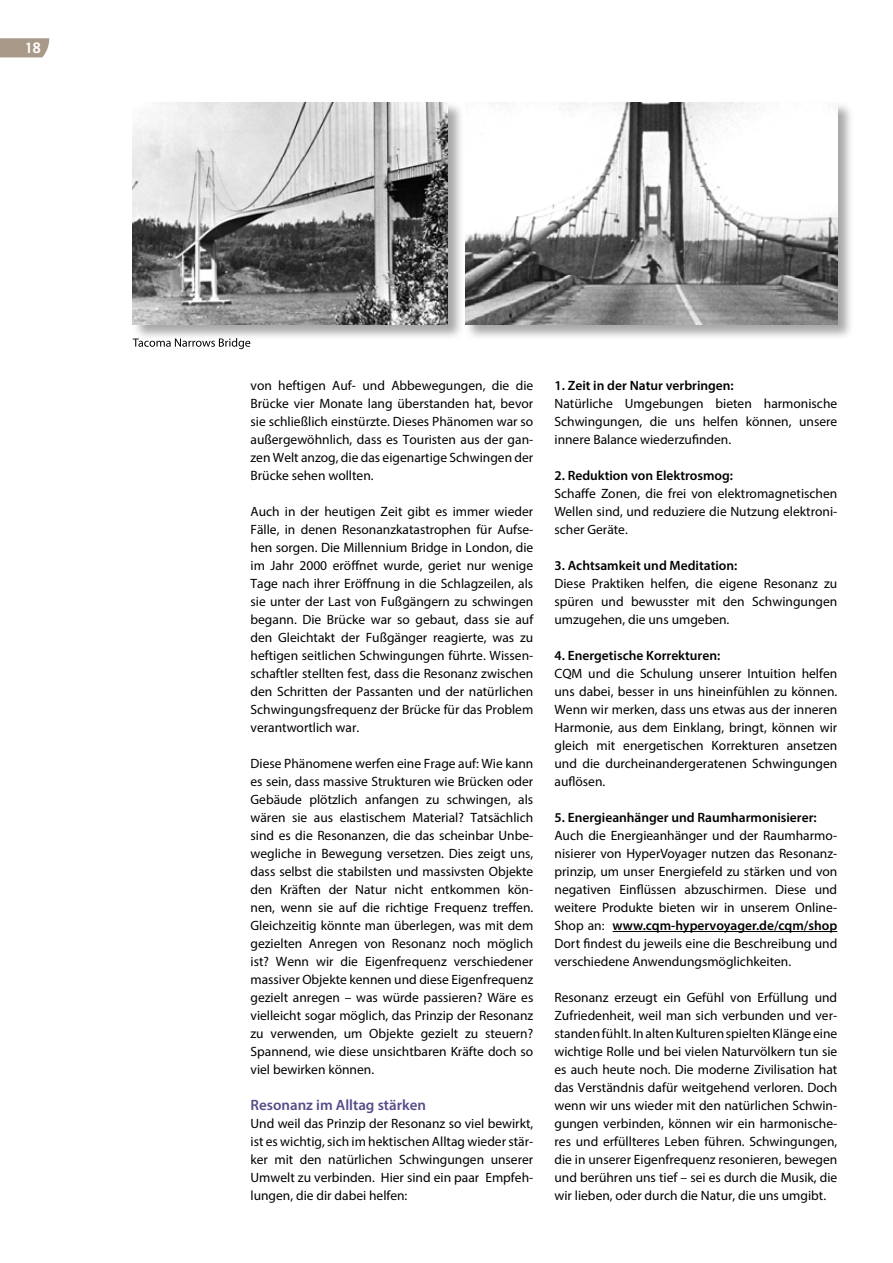
<style>
.page{position:relative;width:893px;height:1263px;background:#fff}
.page>*{position:absolute;margin:0;border:0;box-sizing:border-box;transform-origin:0 0}
.t1{font:500 16.5px "Zine Sans Display OT";color:#fff}
.t2{font:600 15px "Myriad Pro";color:#594c8a}
.t3{font:13.5px/18px "Myriad Pro";color:#000;text-align:justify}
.t4{font:600 13.5px "Myriad Pro";color:#000}
.s1{font-weight:600}
</style>
<div class="page">
<hr style="left:613px;top:931px;width:224px;height:1px;background:#000">
<div style="left:464px;top:101px;width:390px;height:240px;background:#000;opacity:.35"></div>
<img style="left:465px;top:102px;width:373px;height:222px">
<div style="left:132px;top:101px;width:333px;height:240px;background:#000;opacity:.35"></div>
<img style="left:133px;top:102px;width:315px;height:222px">
<svg style="left:133px;top:338px;width:117px;height:11px"></svg>
<svg style="left:0;top:38px;width:49px;height:19px"></svg>
<p class="t1" style="left:26px;top:38px;width:16px">18</p>
<p class="t3" style="left:251px;top:376px;width:284px">von heftigen Auf- und Abbewegungen, die die Brücke vier Monate lang überstanden hat, bevor sie schließlich einstürzte. Dieses Phänomen war so außergewöhnlich, dass es Touristen aus der gan&shy;zen Welt anzog, die das eigenartige Schwingen der Brücke sehen wollten.</p>
<p class="t3" style="left:251px;top:502px;width:284px">Auch in der heutigen Zeit gibt es immer wieder Fälle, in denen Resonanzkatastrophen für Aufse&shy;hen sorgen. Die Millennium Bridge in London, die im Jahr 2000 eröffnet wurde, geriet nur wenige Tage nach ihrer Eröffnung in die Schlagzeilen, als sie unter der Last von Fußgängern zu schwingen begann. Die Brücke war so gebaut, dass sie auf den Gleichtakt der Fußgänger reagierte, was zu heftigen seitlichen Schwingungen führte. Wissen&shy;schaftler stellten fest, dass die Resonanz zwischen den Schritten der Passanten und der natürlichen Schwingungsfrequenz der Brücke für das Problem verantwortlich war.</p>
<p class="t3" style="left:251px;top:754px;width:284px">Diese Phänomene werfen eine Frage auf: Wie kann es sein, dass massive Strukturen wie Brücken oder Gebäude plötzlich anfangen zu schwingen, als wären sie aus elastischem Material? Tatsächlich sind es die Resonanzen, die das scheinbar Unbe&shy;wegliche in Bewegung versetzen. Dies zeigt uns, dass selbst die stabilsten und massivsten Objekte den Kräften der Natur nicht entkommen kön&shy;nen, wenn sie auf die richtige Frequenz treffen.<br>Gleichzeitig könnte man überlegen, was mit dem gezielten Anregen von Resonanz noch möglich ist? Wenn wir die Eigenfrequenz verschiedener massiver Objekte kennen und diese Eigenfrequenz gezielt anregen – was würde passieren? Wäre es vielleicht sogar möglich, das Prinzip der Resonanz zu verwenden, um Objekte gezielt zu steuern?<br>Spannend, wie diese unsichtbaren Kräfte doch so viel bewirken können.</p>
<p class="t2" style="left:251px;top:1095px;width:177px">Resonanz im Alltag stärken</p>
<p class="t3" style="left:251px;top:1114px;width:284px">Und weil das Prinzip der Resonanz so viel bewirkt, ist es wichtig, sich im hektischen Alltag wieder stär&shy;ker mit den natürlichen Schwingungen unserer Umwelt zu verbinden. Hier sind ein paar Empfeh&shy;lungen, die dir dabei helfen:</p>
<p class="t4" style="left:554px;top:377px;width:181px">1. Zeit in der Natur verbringen:</p>
<p class="t3" style="left:554px;top:394px;width:284px">Natürliche Umgebungen bieten harmonische Schwingungen, die uns helfen können, unsere innere Balance wiederzufinden.</p>
<p class="t4" style="left:554px;top:467px;width:180px">2. Reduktion von Elektrosmog:</p>
<p class="t3" style="left:554px;top:484px;width:284px">Schaffe Zonen, die frei von elektromagnetischen Wellen sind, und reduziere die Nutzung elektroni&shy;scher Geräte.</p>
<p class="t4" style="left:554px;top:557px;width:184px">3. Achtsamkeit und Meditation:</p>
<p class="t3" style="left:554px;top:574px;width:284px">Diese Praktiken helfen, die eigene Resonanz zu spüren und bewusster mit den Schwingungen umzugehen, die uns umgeben.</p>
<p class="t4" style="left:554px;top:647px;width:167px">4. Energetische Korrekturen:</p>
<p class="t3" style="left:554px;top:664px;width:284px">CQM und die Schulung unserer Intuition helfen uns dabei, besser in uns hineinfühlen zu können.<br>Wenn wir merken, dass uns etwas aus der inneren Harmonie, aus dem Einklang, bringt, können wir gleich mit energetischen Korrekturen ansetzen und die durcheinandergeratenen Schwingungen auflösen.</p>
<p class="t4" style="left:554px;top:809px;width:264px">5. Energieanhänger und Raumharmonisierer:</p>
<p class="t3" style="left:554px;top:826px;width:284px">Auch die Energieanhänger und der Raumharmo&shy;nisierer von HyperVoyager nutzen das Resonanz&shy;prinzip, um unser Energiefeld zu stärken und von negativen Einflüssen abzuschirmen. Diese und weitere Produkte bieten wir in unserem Online-Shop an: <span class="s1">www.cqm-hypervoyager.de/cqm/shop </span>Dort findest du jeweils eine die Beschreibung und verschiedene Anwendungsmöglichkeiten.</p>
<p class="t3" style="left:554px;top:988px;width:284px">Resonanz erzeugt ein Gefühl von Erfüllung und Zufriedenheit, weil man sich verbunden und ver&shy;standen fühlt. In alten Kulturen spielten Klänge eine wichtige Rolle und bei vielen Naturvölkern tun sie es auch heute noch. Die moderne Zivilisation hat das Verständnis dafür weitgehend verloren. Doch wenn wir uns wieder mit den natürlichen Schwin&shy;gungen verbinden, können wir ein harmonische&shy;res und erfüllteres Leben führen. Schwingungen, die in unserer Eigenfrequenz resonieren, bewegen und berühren uns tief – sei es durch die Musik, die wir lieben, oder durch die Natur, die uns umgibt.</p>
</div>
